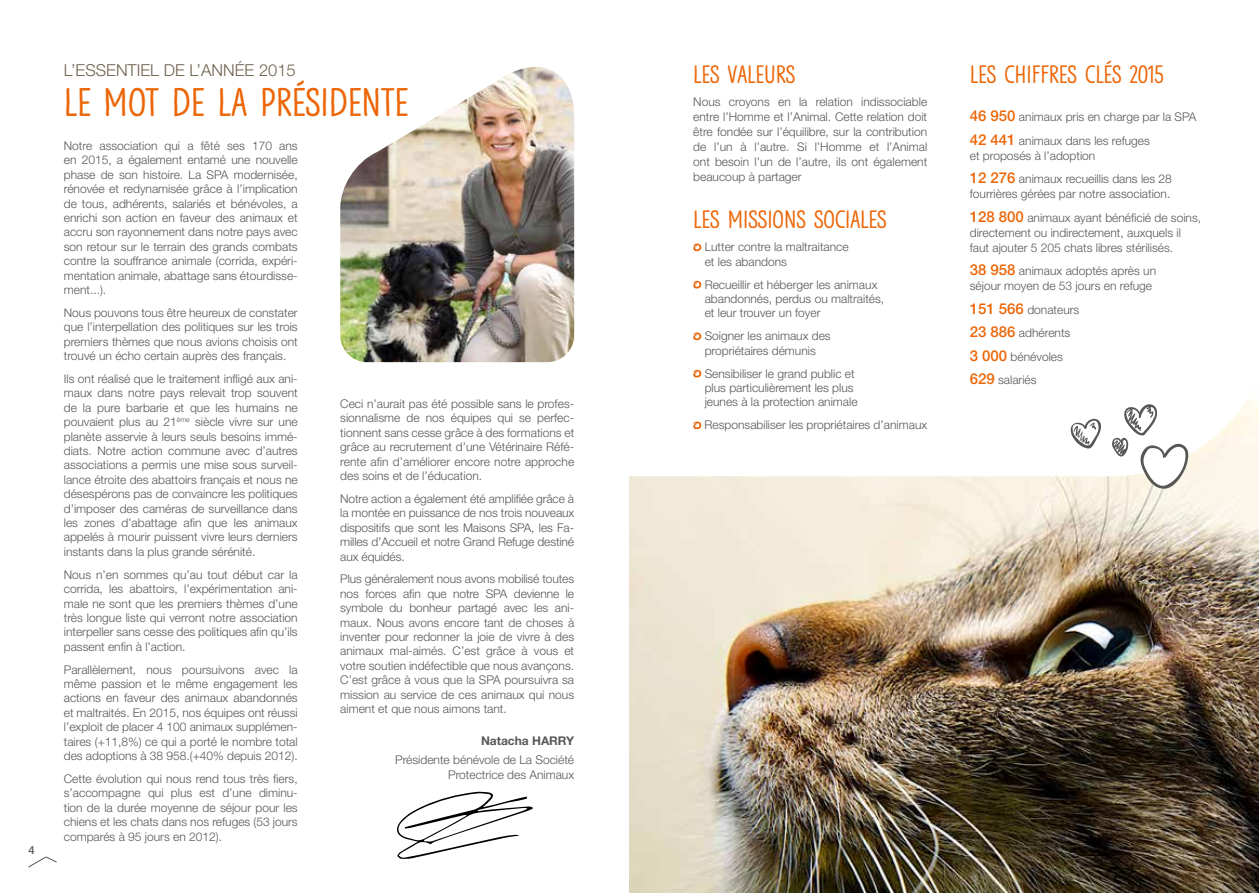
<style>
.page{position:relative;width:1259px;height:893px;background:#fff}
.page>*{position:absolute;margin:0;border:0;box-sizing:border-box;transform-origin:0 0}
.t1{font:700 40.5px "Adopte";color:#ec6608}
.t2{font:700 25.5px "Adopte";color:#ec6608}
.t3{font:300 16.5px "Helvetica Neue LT Std";color:#70624f}
.t4{font:300 12px/14.4px "Helvetica Neue LT Std";color:#575756;text-align:justify}
.t5{font:700 12px "Helvetica Neue LT Std";color:#575756}
.t6{font:500 11.25px "Helvetica Neue LT Std";color:#575756}
.s1{font-weight:500;font-size:15px;color:#ec6608}
</style>
<div class="page">
<svg style="left:28px;top:856px;width:29px;height:12px"></svg>
<img style="left:629px;top:476px;width:630px;height:417px">
<svg style="left:508px;top:137px;width:751px;height:339px"></svg>
<svg style="left:693px;top:243px;width:9px;height:9px"></svg>
<svg style="left:693px;top:281px;width:9px;height:8px"></svg>
<svg style="left:693px;top:332px;width:9px;height:9px"></svg>
<svg style="left:693px;top:370px;width:9px;height:8px"></svg>
<svg style="left:693px;top:421px;width:9px;height:9px"></svg>
<svg style="left:1111px;top:403px;width:77px;height:86px"></svg>
<svg style="left:1069px;top:415px;width:33px;height:35px"></svg>
<svg style="left:397px;top:791px;width:135px;height:68px"></svg>
<img style="left:340px;top:67px;width:234px;height:295px">
<p class="t6" style="left:28px;top:843px;width:8px">4</p>
<h3 class="t3" style="left:64px;top:60px;width:233px">L’ESSENTIEL DE L’ANNÉE 2015</h3>
<h1 class="t1" style="left:64px;top:81px;width:346px">LE MOT DE LA PRÉSIDENTE</h1>
<p class="t4" style="left:64px;top:138px;width:235px">Notre association qui a fêté ses 170 ans en 2015, a également entamé une nouvelle phase de son histoire. La SPA modernisée, rénovée et redynamisée grâce à l’implication de tous, adhérents, salariés et bénévoles, a enrichi son action en faveur des animaux et accru son rayonnement dans notre pays avec son retour sur le terrain des grands combats contre la souffrance animale (corrida, expéri&shy;mentation animale, abattage sans étourdisse&shy;ment...).</p>
<p class="t4" style="left:64px;top:305px;width:235px">Nous pouvons tous être heureux de constater que l’interpellation des politiques sur les trois premiers thèmes que nous avions choisis ont trouvé un écho certain auprès des français.</p>
<p class="t4" style="left:64px;top:371px;width:235px">Ils ont réalisé que le traitement infligé aux ani&shy;maux dans notre pays relevait trop souvent de la pure barbarie et que les humains ne pouvaient plus au 21<sup>ème</sup> siècle vivre sur une planète asservie à leurs seuls besoins immé&shy;diats. Notre action commune avec d’autres associations a permis une mise sous surveil&shy;lance étroite des abattoirs français et nous ne désespérons pas de convaincre les politiques d’imposer des caméras de surveillance dans les zones d’abattage afin que les animaux appelés à mourir puissent vivre leurs derniers instants dans la plus grande sérénité.</p>
<p class="t4" style="left:64px;top:567px;width:235px">Nous n’en sommes qu’au tout début car la corrida, les abattoirs, l’expérimentation ani&shy;male ne sont que les premiers thèmes d’une très longue liste qui verront notre association interpeller sans cesse des politiques afin qu’ils passent enfin à l’action.</p>
<p class="t4" style="left:64px;top:662px;width:235px">Parallèlement, nous poursuivons avec la même passion et le même engagement les actions en faveur des animaux abandonnés et maltraités. En 2015, nos équipes ont réussi l’exploit de placer 4 100 animaux supplémen&shy;taires (+11,8%) ce qui a porté le nombre total des adoptions à 38 958.(+40% depuis 2012).</p>
<p class="t4" style="left:64px;top:771px;width:235px">Cette évolution qui nous rend tous très fiers, s’accompagne qui plus est d’une diminu&shy;tion de la durée moyenne de séjour pour les chiens et les chats dans nos refuges (53 jours comparés à 95 jours en 2012).</p>
<p class="t4" style="left:340px;top:396px;width:235px">Ceci n’aurait pas été possible sans le profes&shy;sionnalisme de nos équipes qui se perfec&shy;tionnent sans cesse grâce à des formations et grâce au recrutement d’une Vétérinaire Réfé&shy;rente afin d’améliorer encore notre approche des soins et de l’éducation.</p>
<p class="t4" style="left:340px;top:491px;width:235px">Notre action a également été amplifiée grâce à la montée en puissance de nos trois nouveaux dispositifs que sont les Maisons SPA, les Fa&shy;milles d’Accueil et notre Grand Refuge destiné aux équidés.</p>
<p class="t4" style="left:340px;top:572px;width:235px">Plus généralement nous avons mobilisé toutes nos forces afin que notre SPA devienne le symbole du bonheur partagé avec les ani&shy;maux. Nous avons encore tant de choses à inventer pour redonner la joie de vivre à des animaux mal-aimés. C’est grâce à vous et votre soutien indéfectible que nous avançons.<br>C’est grâce à vous que la SPA poursuivra sa mission au service de ces animaux qui nous aiment et que nous aimons tant.</p>
<p class="t5" style="left:481px;top:733px;width:95px">Natacha HARRY</p>
<p class="t4" style="left:395px;top:752px;width:180px;line-height:15px;text-align:right">Présidente bénévole de La Société<br>Protectrice des Animaux</p>
<h2 class="t2" style="left:693px;top:61px;width:104px">LES VALEURS</h2>
<p class="t4" style="left:693px;top:94px;width:235px;line-height:15px">Nous croyons en la relation indissociable entre l’Homme et l’Animal. Cette relation doit être fondée sur l’équilibre, sur la contribution de l’un à l’autre. Si l’Homme et l’Animal ont besoin l’un de l’autre, ils ont également beaucoup à partager</p>
<h2 class="t2" style="left:693px;top:206px;width:195px">LES MISSIONS SOCIALES</h2>
<p class="t4" style="left:704px;top:239px;width:146px">Lutter contre la maltraitance et les abandons</p>
<p class="t4" style="left:704px;top:277px;width:181px;text-align:left">Recueillir et héberger les animaux abandonnés, perdus ou maltraités, et leur trouver un foyer</p>
<p class="t4" style="left:704px;top:329px;width:128px">Soigner les animaux des propriétaires démunis</p>
<p class="t4" style="left:704px;top:366px;width:154px;text-align:left">Sensibiliser le grand public et plus particulièrement les plus jeunes à la protection animale</p>
<p class="t4" style="left:704px;top:418px;width:224px">Responsabiliser les propriétaires d’animaux</p>
<h2 class="t2" style="left:969px;top:61px;width:196px">LES CHIFFRES CLÉS 2015</h2>
<p class="t4" style="left:969px;top:105px;width:228px;line-height:23.5px"><span class="s1">46 950</span> animaux pris en charge par la SPA<br><span class="s1">42 441</span> animaux dans les refuges</p>
<p class="t4" style="left:969px;top:144px;width:204px;line-height:23.5px">et proposés à l’adoption<br><span class="s1">12 276</span> animaux recueillis dans les 28</p>
<p class="t4" style="left:969px;top:182px;width:233px;line-height:23.5px">fourrières gérées par notre association.<br><span class="s1">128 800</span> animaux ayant bénéficié de soins,</p>
<p class="t4" style="left:969px;top:225px;width:213px;line-height:15px">directement ou indirectement, auxquels il faut ajouter 5 205 chats libres stérilisés.</p>
<p class="t4" style="left:969px;top:263px;width:188px;line-height:15px"><span class="s1">38 958</span> animaux adoptés après un séjour moyen de 53 jours en refuge</p>
<p class="t4" style="left:969px;top:298px;width:111px;line-height:23.5px;text-align:left"><span class="s1">151 566</span> donateurs<br><span class="s1">23 886</span> adhérents<br><span class="s1">3 000</span> bénévoles<br><span class="s1">629</span> salariés</p>
</div>
